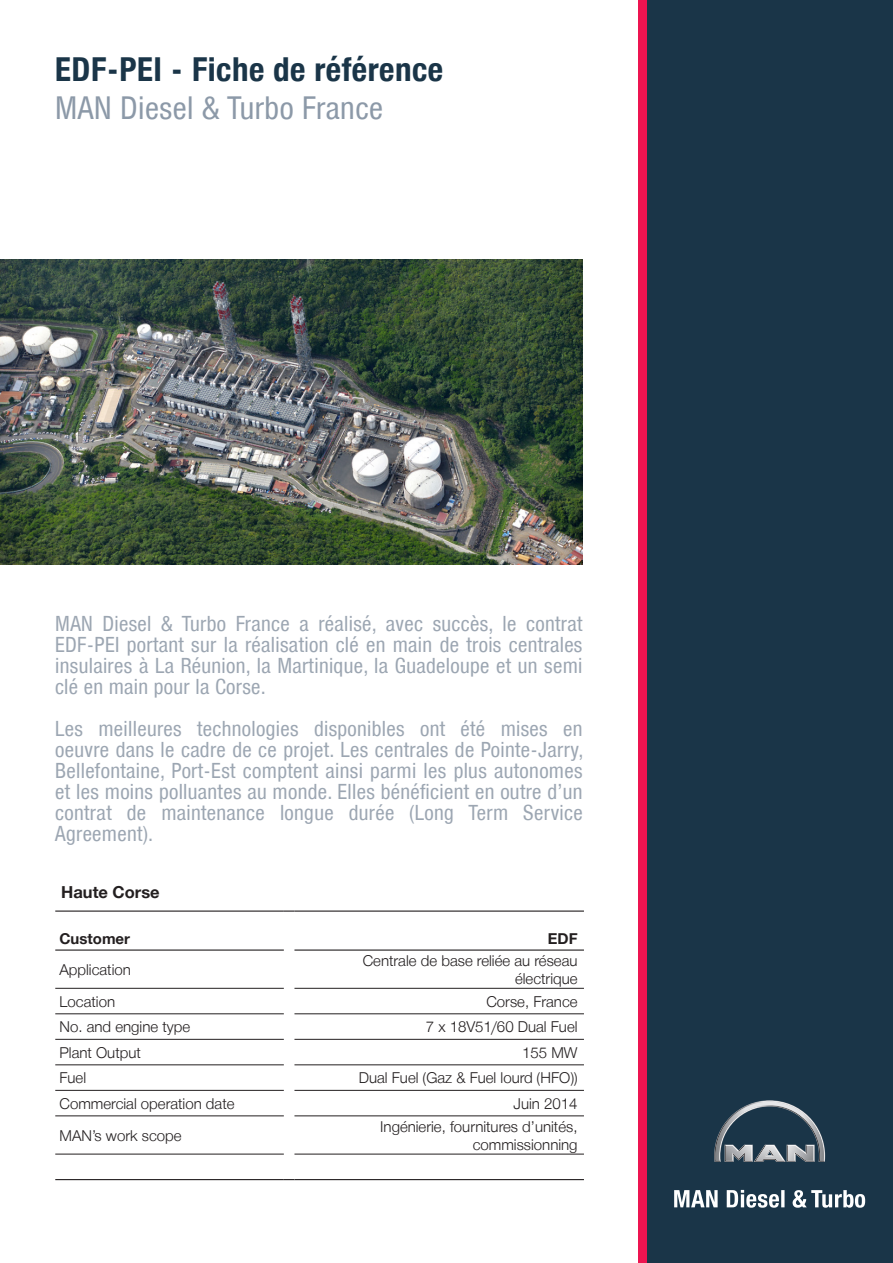
<style>
.page{position:relative;width:893px;height:1263px;background:#fff}
.page>*{position:absolute;margin:0;border:0;box-sizing:border-box;transform-origin:0 0}
.t1{font:700 33px "Man Europe Condensed";letter-spacing:.015em;color:#1a3548}
.t2{font:31.5px "Man Europe Condensed";letter-spacing:.015em;color:#8c99a8}
.Copy_text_-_justific{font:21px/21px "Man Europe Condensed";letter-spacing:.015em;color:#9ca6b2;text-align:justify}
.t3{font:700 16.5px "Man Europe";color:#231f20}
.t4{font:300 15px/18px "Man Europe";color:#231f20;text-align:right}
.t5{font:700 15px "Man Europe";color:#231f20}
</style>
<div class="page">
<div style="left:646px;top:0;width:247px;height:1263px;background:#1a3548"></div>
<div style="left:638px;top:0;width:8px;height:1263px;background:#ed1450"></div>
<svg style="left:714px;top:1100px;width:111px;height:62px"></svg>
<svg style="left:674px;top:1190px;width:191px;height:18px"></svg>
<img style="left:0;top:259px;width:583px;height:305px">
<hr style="left:55px;top:1179px;width:229px;height:1px;background:#231f20">
<hr style="left:294px;top:1179px;width:290px;height:1px;background:#231f20">
<hr style="left:55px;top:910px;width:229px;height:2px;background:#231f20">
<svg style="left:284px;top:910px;width:10px;height:2px"></svg>
<hr style="left:294px;top:910px;width:290px;height:2px;background:#231f20">
<hr style="left:55px;top:988px;width:229px;height:1px;background:#231f20">
<hr style="left:55px;top:1013px;width:229px;height:1px;background:#231f20">
<hr style="left:55px;top:1039px;width:229px;height:1px;background:#231f20">
<hr style="left:55px;top:1064px;width:229px;height:1px;background:#231f20">
<hr style="left:55px;top:1090px;width:229px;height:1px;background:#231f20">
<hr style="left:55px;top:1115px;width:229px;height:1px;background:#231f20">
<hr style="left:55px;top:1154px;width:229px;height:1px;background:#231f20">
<hr style="left:294px;top:988px;width:290px;height:1px;background:#231f20">
<hr style="left:294px;top:1013px;width:290px;height:1px;background:#231f20">
<hr style="left:294px;top:1039px;width:290px;height:1px;background:#231f20">
<hr style="left:294px;top:1064px;width:290px;height:1px;background:#231f20">
<hr style="left:294px;top:1090px;width:290px;height:1px;background:#231f20">
<hr style="left:294px;top:1115px;width:290px;height:1px;background:#231f20">
<hr style="left:294px;top:1154px;width:290px;height:1px;background:#231f20">
<hr style="left:55px;top:949px;width:229px;height:2px;background:#231f20">
<hr style="left:294px;top:949px;width:290px;height:2px;background:#231f20">
<h1 class="t1" style="left:55px;top:45px;width:389px">EDF-PEI - Fiche de référence</h1>
<h1 class="t2" style="left:55px;top:85px;width:329px">MAN Diesel &amp; Turbo France</h1>
<p class="Copy_text_-_justific" style="left:55px;top:612px;width:529px">MAN Diesel &amp; Turbo France a réalisé, avec succès, le contrat EDF-PEI portant sur la réalisation clé en main de trois centrales insulaires à La Réunion, la Martinique, la Guadeloupe et un semi clé en main pour la Corse.</p>
<p class="Copy_text_-_justific" style="left:55px;top:717px;width:530px">Les meilleures technologies disponibles ont été mises en oeuvre dans le cadre de ce projet. Les centrales de Pointe-Jarry, Bellefontaine, Port-Est comptent ainsi parmi les plus autonomes et les moins polluantes au monde. Elles bénéficient en outre d’un contrat de maintenance longue durée (Long Term Service Agreement).</p>
<p class="t3" style="left:61px;top:880px;width:100px">Haute Corse</p>
<p class="t5" style="left:60px;top:928px;width:72px">Customer</p>
<p class="t5" style="left:548px;top:928px;width:31px">EDF</p>
<p class="t4" style="left:60px;top:960px;width:73px">Application</p>
<p class="t4" style="left:363px;top:951px;width:216px">Centrale de base reliée au réseau électrique</p>
<p class="t4" style="left:60px;top:992px;width:57px">Location</p>
<p class="t4" style="left:486px;top:992px;width:93px">Corse, France</p>
<p class="t4" style="left:60px;top:1018px;width:132px">No. and engine type</p>
<p class="t4" style="left:426px;top:1018px;width:153px">7 x 18V51/60 Dual Fuel</p>
<p class="t4" style="left:60px;top:1043px;width:83px">Plant Output</p>
<p class="t4" style="left:522px;top:1043px;width:57px">155 MW</p>
<p class="t4" style="left:60px;top:1069px;width:28px">Fuel</p>
<p class="t4" style="left:359px;top:1069px;width:220px">Dual Fuel (Gaz &amp; Fuel lourd (HFO))</p>
<p class="t4" style="left:60px;top:1094px;width:177px">Commercial operation date</p>
<p class="t4" style="left:514px;top:1094px;width:65px">Juin 2014</p>
<p class="t4" style="left:60px;top:1126px;width:123px">MAN’s work scope</p>
<p class="t4" style="left:380px;top:1117px;width:199px">Ingénierie, fournitures d’unités,</p>
<p class="t4" style="left:473px;top:1135px;width:106px">commissionning</p>
</div>
